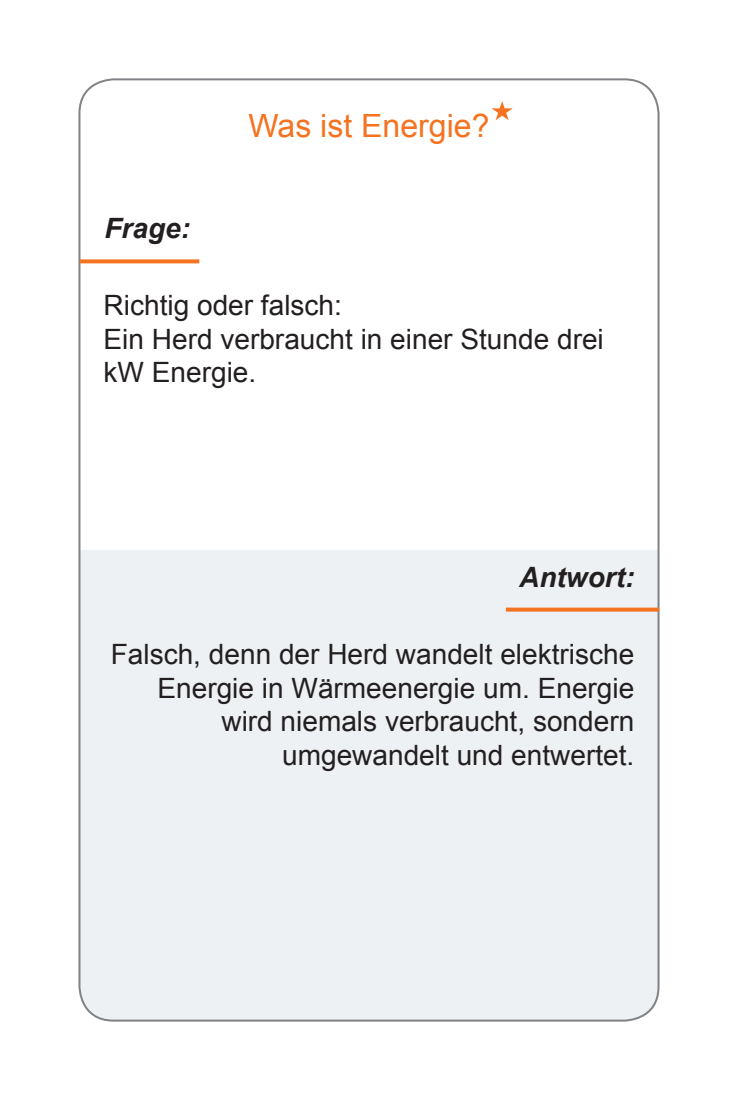
<style>
.page{position:relative;width:738px;height:1100px;background:#fff}
.page>*{position:absolute;margin:0;border:0;box-sizing:border-box;transform-origin:0 0}
.t1{font:32px "Arial";color:#f47321}
.t2{font:28px/33.6px "Arial";color:#231f20}
.t3{font:italic 700 28px "Arial";color:#231f20}
</style>
<div class="page">
<div style="left:81px;top:550px;width:577px;height:470px;background:#edf1f3"></div>
<svg style="left:491px;top:101px;width:21px;height:19px"></svg>
<svg style="left:505px;top:608px;width:153px;height:4px"></svg>
<svg style="left:80px;top:259px;width:119px;height:4px"></svg>
<p class="t3" style="left:104px;top:210px;width:87px">Frage:</p>
<p class="t1" style="left:248px;top:104px;width:242px">Was ist Energie?</p>
<p class="t2" style="left:103px;top:289px;width:240px">Richtig oder falsch:</p>
<p class="t2" style="left:103px;top:322px;width:501px">Ein Herd verbraucht in einer Stunde drei kW Energie.</p>
<p class="t3" style="left:518px;top:559px;width:117px">Antwort:</p>
<p class="t2" style="left:111px;top:638px;width:524px;text-align:right">Falsch, denn der Herd wandelt elektrische<br>Energie in Wärmeenergie um. Energie wird niemals verbraucht, sondern</p>
<p class="t2" style="left:282px;top:738px;width:353px">umgewandelt und entwertet.</p>
</div>
